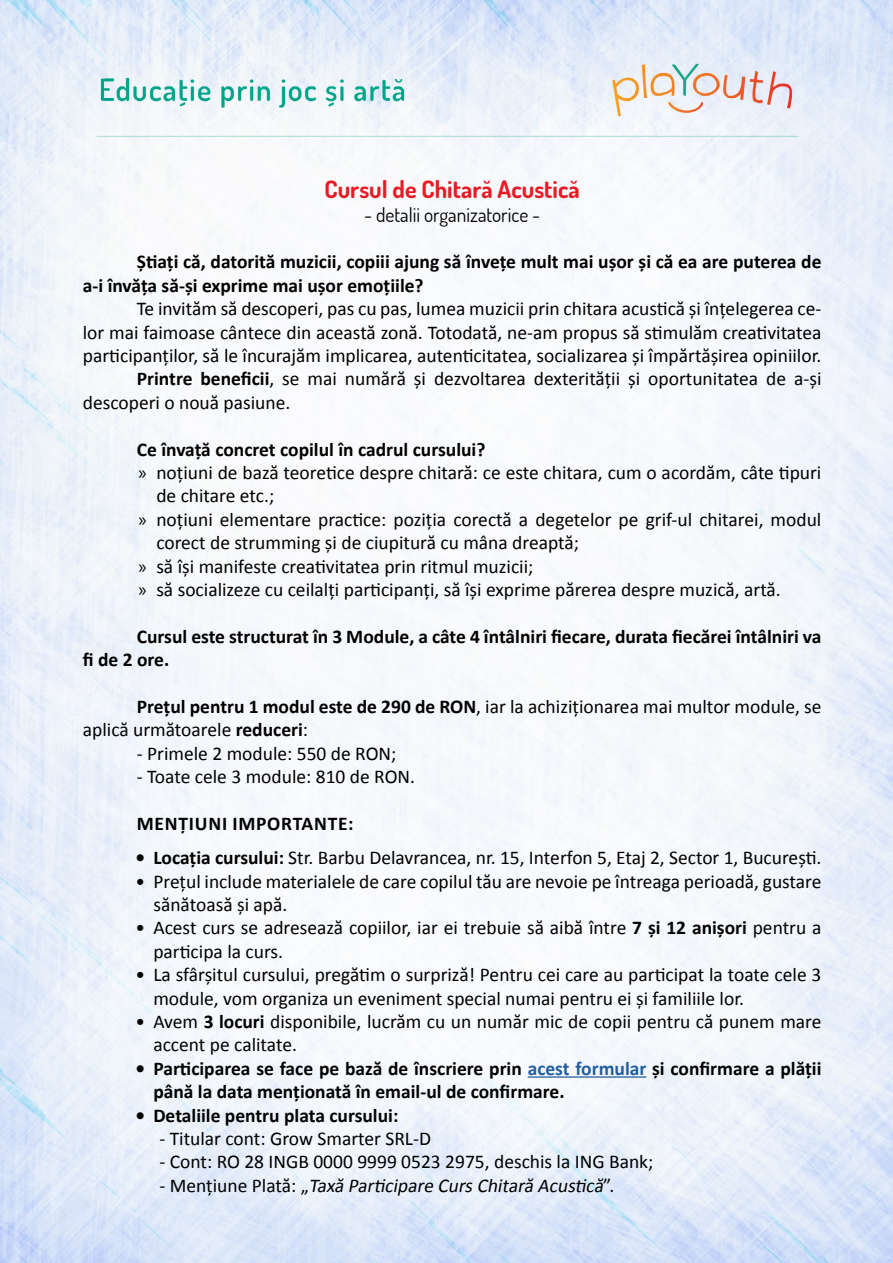
<style>
.page{position:relative;width:893px;height:1263px;background:#fff}
.page>*{position:absolute;margin:0;border:0;box-sizing:border-box;transform-origin:0 0}
.t1{font:700 24px "Dosis";color:#e71b24}
.t2{font:19.5px/23.4px "Calibri";color:#000}
.t3{font:700 19.5px/23.4px "Calibri";color:#000}
.t4{font:italic 19.5px "Calibri";color:#000}
.t5{font:19.5px "Dosis";color:#000}
.t6{font:700 19.5px "Calibri";letter-spacing:.04em;color:#000}
.s1{font-weight:700}
.s2{font-family:"Myriad Pro"}
.s3{color:#215e9e}
.s4{font-style:normal}
</style>
<div class="page">
<img style="left:0;top:0;width:893px;height:1263px">
<hr style="left:528px;top:1076px;width:118px;height:2px;background:#215e9e">
<img style="left:71px;top:39px;width:750px;height:111px">
<p class="t1" style="left:325px;top:174px;width:257px">Cursul de Chitară Acustică</p>
<p class="t5" style="left:364px;top:202px;width:178px">- detalii organizatorice -</p>
<p class="t3" style="left:83px;top:249px;width:740px;text-indent:54px">Știați că, datorită muzicii, copiii ajung să învețe mult mai ușor și că ea are puterea de a-i învăța să-și exprime mai ușor emoțiile?</p>
<p class="t2" style="left:137px;top:296px;width:686px">Te invităm să descoperi, pas cu pas, lumea muzicii prin chitara acustică și înțelegerea ce-</p>
<p class="t2" style="left:83px;top:320px;width:740px">lor mai faimoase cântece din această zonă. Totodată, ne-am propus să stimulăm creativitatea</p>
<p class="t2" style="left:83px;top:343px;width:740px">participanților, să le încurajăm implicarea, autenticitatea, socializarea și împărtășirea opiniilor.</p>
<p class="t2" style="left:137px;top:367px;width:686px"><span class="s1">Printre beneficii</span>, se mai numără și dezvoltarea dexterității și oportunitatea de a-și</p>
<p class="t2" style="left:83px;top:390px;width:209px">descoperi o nouă pasiune.</p>
<p class="t3" style="left:137px;top:437px;width:350px">Ce învață concret copilul în cadrul cursului?</p>
<p class="t2" style="left:138px;top:460px;width:685px"><span class="s2">»</span> noțiuni de bază teoretice despre chitară: ce este chitara, cum o acordăm, câte tipuri</p>
<p class="t2" style="left:156px;top:484px;width:119px">de chitare etc.;</p>
<p class="t2" style="left:138px;top:507px;width:685px"><span class="s2">»</span> noțiuni elementare practice: poziția corectă a degetelor pe grif-ul chitarei, modul</p>
<p class="t2" style="left:156px;top:530px;width:424px">corect de strumming și de ciupitură cu mâna dreaptă;</p>
<p class="t2" style="left:138px;top:554px;width:397px"><span class="s2">»</span> să își manifeste creativitatea prin ritmul muzicii;</p>
<p class="t2" style="left:138px;top:577px;width:644px"><span class="s2">»</span> să socializeze cu ceilalți participanți, să își exprime părerea despre muzică, artă.</p>
<p class="t3" style="left:83px;top:624px;width:740px;text-indent:54px">Cursul este structurat în 3 Module, a câte 4 întâlniri fiecare, durata fiecărei întâlniri va fi de 2 ore.</p>
<p class="t2" style="left:83px;top:694px;width:740px;text-indent:54px"><span class="s1">Prețul pentru 1 modul este de 290 de RON</span>, iar la achiziționarea mai multor module, se aplică următoarele <span class="s1">reduceri</span>:</p>
<p class="t2" style="left:137px;top:741px;width:261px">- Primele 2 module: 550 de RON;</p>
<p class="t2" style="left:137px;top:764px;width:280px">- Toate cele 3 module: 810 de RON.</p>
<p class="t6" style="left:137px;top:810px;width:218px">MENȚIUNI IMPORTANTE:</p>
<p class="t2" style="left:135px;top:845px;width:688px"><span class="s1">• Locația cursului:</span> Str. Barbu Delavrancea, nr. 15, Interfon 5, Etaj 2, Sector 1, București.</p>
<p class="t2" style="left:153px;top:869px;width:670px;text-indent:-18px">• Prețul include materialele de care copilul tău are nevoie pe întreaga perioadă, gustare sănătoasă și apă.</p>
<p class="t2" style="left:153px;top:916px;width:670px;text-indent:-18px">• Acest curs se adresează copiilor, iar ei trebuie să aibă între <span class="s1">7 și 12 anișori</span> pentru a participa la curs.</p>
<p class="t2" style="left:153px;top:962px;width:670px;text-indent:-18px">• La sfârșitul cursului, pregătim o surpriză! Pentru cei care au participat la toate cele 3 module, vom organiza un eveniment special numai pentru ei și familiile lor.</p>
<p class="t2" style="left:153px;top:1009px;width:670px;text-indent:-18px">• Avem <span class="s1">3 locuri</span> disponibile, lucrăm cu un număr mic de copii pentru că punem mare accent pe calitate.</p>
<p class="t3" style="left:153px;top:1056px;width:670px;text-indent:-18px">• Participarea se face pe bază de înscriere prin <span class="s3">acest formular</span> și confirmare a plății până la data menționată în email-ul de confirmare.</p>
<p class="t3" style="left:135px;top:1103px;width:265px">• Detaliile pentru plata cursului:</p>
<p class="t2" style="left:159px;top:1126px;width:273px">- Titular cont: Grow Smarter SRL-D</p>
<p class="t2" style="left:159px;top:1150px;width:495px">- Cont: RO 28 INGB 0000 9999 0523 2975, deschis la ING Bank;</p>
<p class="t4" style="left:159px;top:1172px;width:456px"><span class="s4">- M e n ț i u n e P l a tă : „</span>Taxă Participare Curs Chitară Acustică<span class="s4">”.</span></p>
</div>
